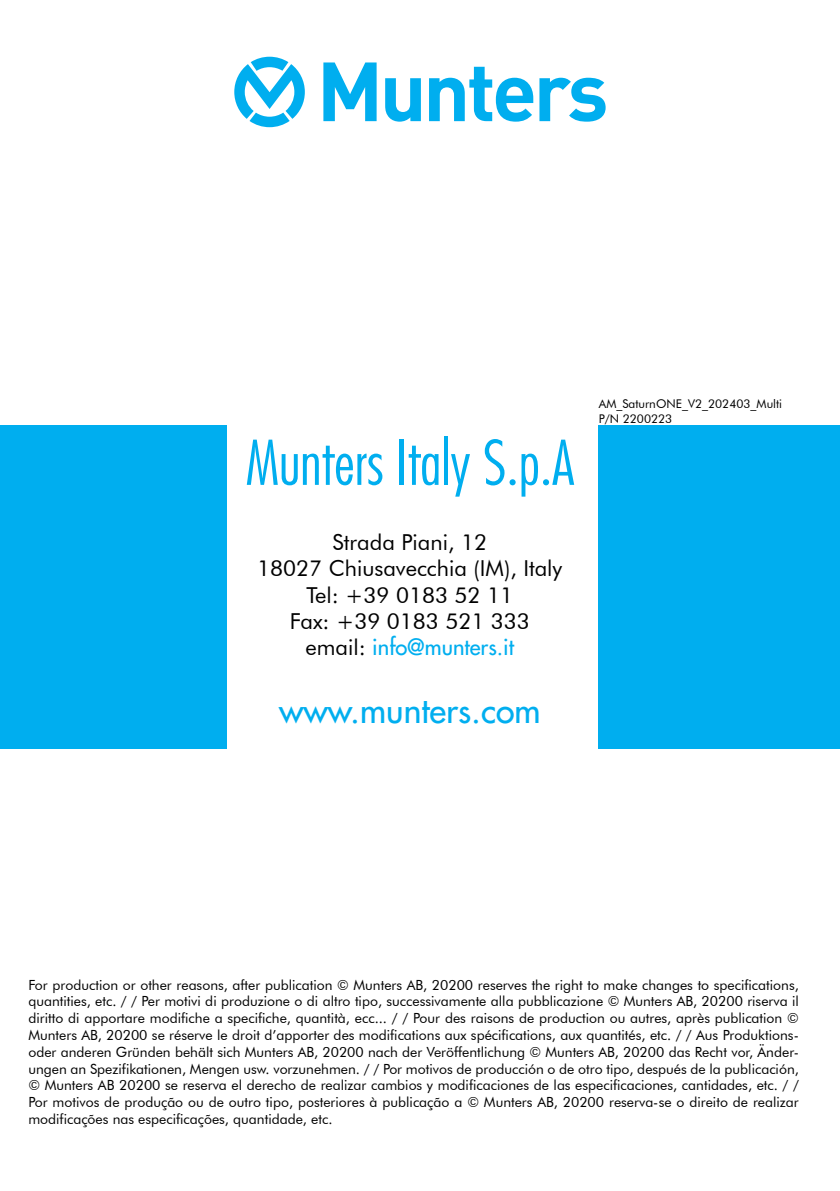
<style>
.page{position:relative;width:840px;height:1191px;background:#fff}
.page>*{position:absolute;margin:0;border:0;box-sizing:border-box;transform-origin:0 0}
.t1{font:300 condensed 60px "Futura";color:#00aeef}
.t2{font:34px "Futura";color:#00aeef}
.t3{font:22px/26.4px "Futura BT";color:#000;text-align:center}
.t4{font:22px "Futura";color:#00aeef}
.t5{font:14px/16.8px "Futura BT";color:#000;text-align:justify}
.t6{font:12px/14.4px "Futura BT";color:#000}
.s1{font-family:"Futura BT";color:#000}
</style>
<div class="page">
<div style="left:0;top:425px;width:227px;height:323px;background:#00aeef"></div>
<div style="left:598px;top:425px;width:241px;height:323px;background:#00aeef"></div>
<svg style="left:323px;top:62px;width:53px;height:59px"></svg>
<svg style="left:385px;top:78px;width:35px;height:44px"></svg>
<svg style="left:429px;top:67px;width:104px;height:55px"></svg>
<svg style="left:539px;top:78px;width:66px;height:44px"></svg>
<svg style="left:234px;top:57px;width:71px;height:70px"></svg>
<h1 class="t1" style="left:245px;top:427px;width:330px">Munters Italy S.p.A</h1>
<h3 class="t3" style="left:257px;top:528px;width:306px">Strada Piani, 12<br>18027 Chiusavecchia (IM), Italy<br>Tel: +39 0183 52 11<br>Fax: +39 0183 521 333</h3>
<h3 class="t4" style="left:305px;top:633px;width:210px"><span class="s1">email:</span> info@munters.it</h3>
<h2 class="t2" style="left:279px;top:688px;width:263px">www.munters.com</h2>
<p class="t6" style="left:598px;top:396px;width:185px">AM_SaturnONE_V2_202403_Multi<br>P/N 2200223</p>
<p class="t5" style="left:28px;top:976px;width:771px">For production or other reasons, after publication © Munters AB, 20200 reserves the right to make changes to specifications, quantities, etc. / / Per motivi di produzione o di altro tipo, successivamente alla pubblicazione © Munters AB, 20200 riserva il diritto di apportare modifiche a specifiche, quantità, ecc... / / Pour des raisons de production ou autres, après publication © Munters AB, 20200 se réserve le droit d’apporter des modifications aux spécifications, aux quantités, etc. / / Aus Produktions&shy;oder anderen Gründen behält sich Munters AB, 20200 nach der Veröffentlichung © Munters AB, 20200 das Recht vor, Änder&shy;ungen an Spezifikationen, Mengen usw. vorzunehmen. / / Por motivos de producción o de otro tipo, después de la publicación, © Munters AB 20200 se reserva el derecho de realizar cambios y modificaciones de las especificaciones, cantidades, etc. / / Por motivos de produção ou de outro tipo, posteriores à publicação a © Munters AB, 20200 reserva-se o direito de realizar modificações nas especificações, quantidade, etc.</p>
</div>
